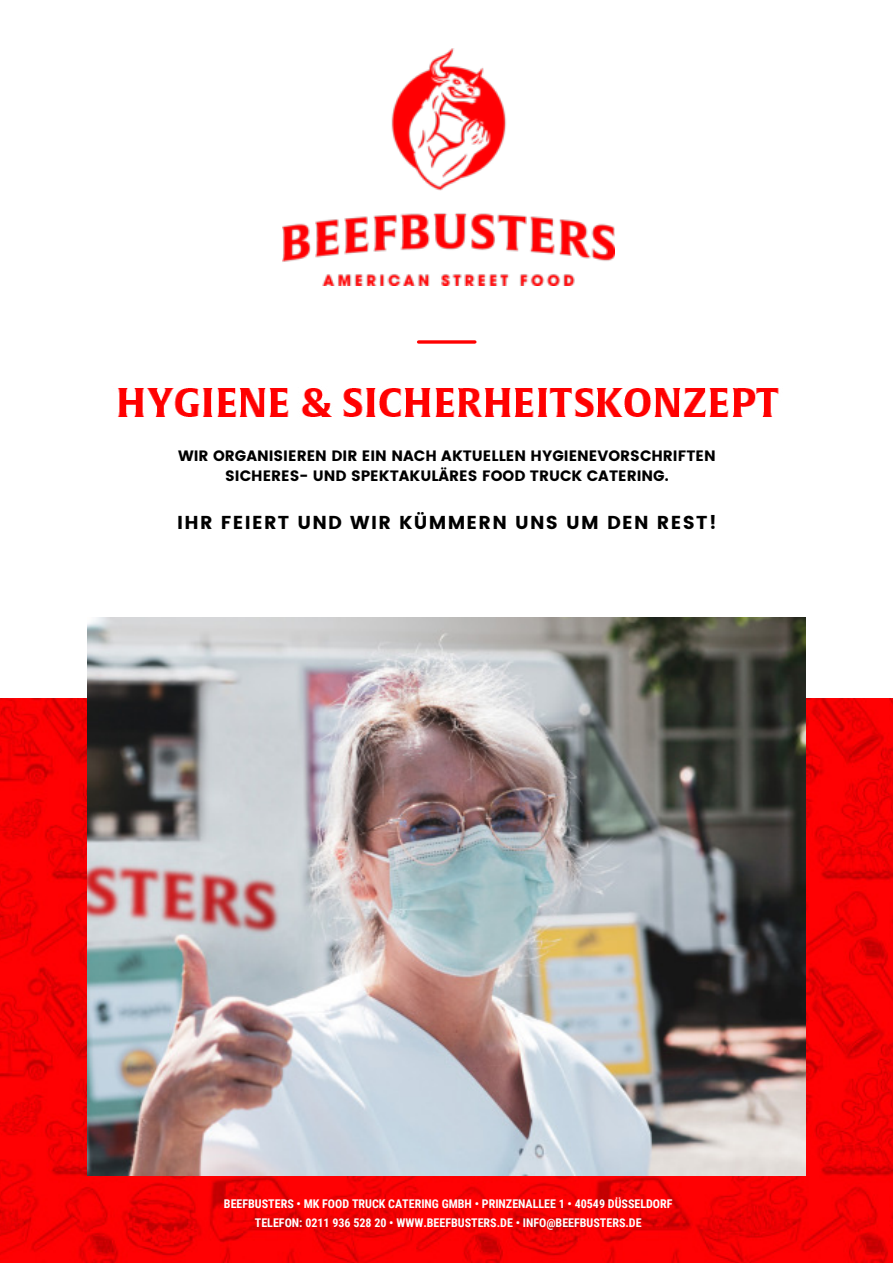
<style>
.page{position:relative;width:893px;height:1263px;background:#fff}
.page>*{position:absolute;margin:0;border:0;box-sizing:border-box;transform-origin:0 0}
.t1{font:18.75px "Poppins";letter-spacing:.07em;color:#000}
.t2{font:15px/20.2px "Poppins";color:#000;text-align:center}
.t3{font:700 12px/19px "Roboto Condensed";color:#fff;text-align:center}
</style>
<div class="page">
<img style="left:0;top:698px;width:893px;height:565px">
<svg style="left:419px;top:340px;width:56px;height:4px"></svg>
<img style="left:283px;top:48px;width:332px;height:238px">
<img style="left:117px;top:388px;width:662px;height:30px">
<img style="left:87px;top:617px;width:719px;height:558px">
<p class="t2" style="left:178px;top:445px;width:539px">WIR ORGANISIEREN DIR EIN NACH AKTUELLEN HYGIENEVORSCHRIFTEN<br>SICHERES- UND SPEKTAKULÄRES FOOD TRUCK CATERING.</p>
<h1 class="t1" style="left:177px;top:511px;width:541px">IHR FEIERT UND WIR KÜMMERN UNS UM DEN REST!</h1>
<p class="t3" style="left:224px;top:1195px;width:450px">BEEFBUSTERS • MK FOOD TRUCK CATERING GMBH • PRINZENALLEE 1 • 40549 DÜSSELDORF<br>TELEFON: 0211 936 528 20 • WWW.BEEFBUSTERS.DE • INFO@BEEFBUSTERS.DE</p>
</div>
